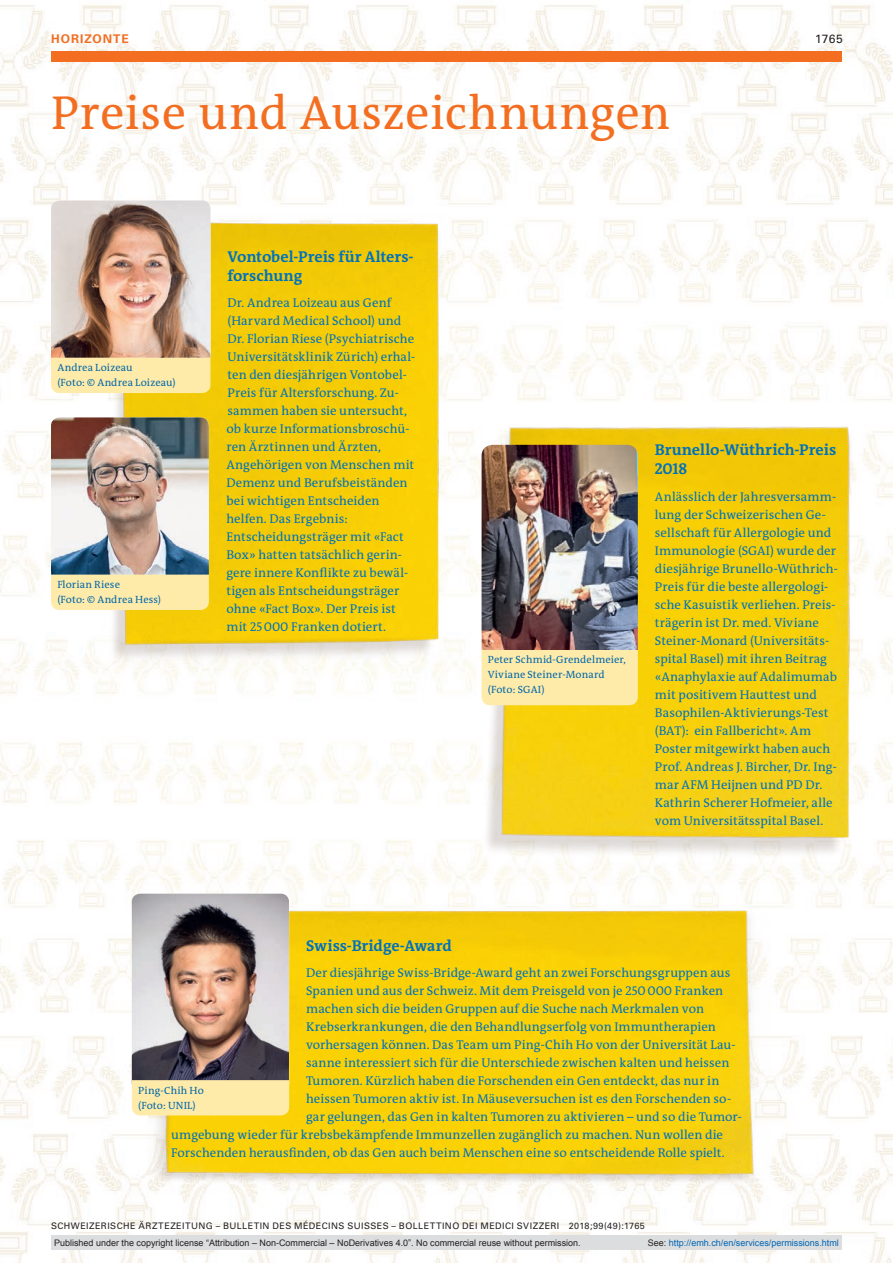
<style>
.page{position:relative;width:893px;height:1263px;background:#fff}
.page>*{position:absolute;margin:0;border:0;box-sizing:border-box;transform-origin:0 0}
.t1{font:48px "The Antiqua B W5 Plain";letter-spacing:.01em;color:#f36e21}
.t2{font:700 15.75px/19.2px "The Antiqua B W7";color:#0072bc}
.t3{font:12.75px/18px "The Antiqua B W5 Plain";letter-spacing:.005em;color:#0072bc}
.t4{font:700 12px "Univers LT Std";letter-spacing:.085em;color:#f36e21}
.t5{font:12px "Univers LT Std";color:#231f20}
.t6{font:10.5px/15px "The Antiqua B W5 Plain";letter-spacing:.015em;color:#0067aa}
.t7{font:9px "Arial";color:#231f20}
.t8{font:9px "Univers LT Std";letter-spacing:.05em;color:#231f20}
.t9{font:9px "Arial";color:#0166b3}
.s1{color:#231f20}
</style>
<div class="page">
<img style="left:0;top:4px;width:893px;height:1259px">
<img style="left:469px;top:383px;width:400px;height:495px">
<img style="left:98px;top:190px;width:362px;height:474px">
<img style="left:125px;top:893px;width:674px;height:308px">
<img style="left:51px;top:200px;width:159px;height:193px">
<img style="left:482px;top:445px;width:156px;height:205px">
<div style="left:482px;top:650px;width:156px;height:55px;background:#ffeba9"></div>
<img style="left:51px;top:417px;width:158px;height:193px">
<img style="left:132px;top:894px;width:157px;height:221px">
<div style="left:51px;top:51px;width:791px;height:11px;background:#f36e21"></div>
<div style="left:51px;top:1235px;width:791px;height:15px;background:#dcdddf"></div>
<p class="t4" style="left:51px;top:31px;width:79px">HORIZONTE</p>
<p class="t5" style="left:815px;top:31px;width:29px">1765</p>
<h1 class="t1" style="left:51px;top:82px;width:621px">Preise und Auszeichnungen</h1>
<p class="t6" style="left:57px;top:360px;width:120px">Andrea Loizeau<br>(Foto: © Andrea Loizeau)</p>
<p class="t6" style="left:57px;top:577px;width:105px">Florian Riese<br>(Foto: © Andrea Hess)</p>
<p class="t2" style="left:227px;top:247px;width:187px">Vontobel-Preis für Alters&shy;forschung</p>
<p class="t3" style="left:226px;top:294px;width:190px">Dr. Andrea Loizeau aus Genf (Harvard Medical School) und<br>Dr. Florian Riese (Psychiatrische<br>Universitätsklinik Zürich) erhal&shy;ten den diesjährigen Vontobel-<br>Preis für Altersforschung. Zu&shy;sammen haben sie untersucht, ob kurze Informationsbroschü&shy;ren Ärztinnen und Ärzten,<br>Angehörigen von Menschen mit<br>Demenz und Berufsbeiständen bei wichtigen Entscheiden helfen. Das Ergebnis:<br>Entscheidungsträger mit «Fact<br>Box» hatten tatsächlich gerin&shy;gere innere Konflikte zu bewäl&shy;tigen als Entscheidungsträger ohne «Fact Box». Der Preis ist mit 25000 Franken dotiert.</p>
<p class="t6" style="left:488px;top:652px;width:140px">Peter Schmid-Grendelmeier,<br>Viviane Steiner-Monard (Foto: SGAI)</p>
<p class="t2" style="left:655px;top:440px;width:183px">Brunello-Wüthrich-Preis<br>2018</p>
<p class="t3" style="left:655px;top:487px;width:184px">Anlässlich der Jahresversamm&shy;lung der Schweizerischen Ge&shy;sellschaft für Allergologie und<br>Immunologie (SGAI) wurde der diesjährige Brunello-Wüthrich-<br>Preis für die beste allergologi&shy;sche Kasuistik verliehen. Preis&shy;trägerin ist Dr. med. Viviane<br>Steiner-Monard (Universitäts&shy;spital Basel) mit ihren Beitrag «Anaphylaxie auf Adalimumab mit positivem Hauttest und<br>Basophilen-Aktivierungs-Test (BAT): ein Fallbericht». Am<br>Poster mitgewirkt haben auch<br>Prof. Andreas J. Bircher, Dr. Ing&shy;mar AFM Heijnen und PD Dr.<br>Kathrin Scherer Hofmeier, alle vom Universitätsspital Basel.</p>
<p class="t2" style="left:306px;top:936px;width:147px">Swiss-Bridge-Award</p>
<p class="t3" style="left:306px;top:964px;width:426px">Der diesjährige Swiss-Bridge-Award geht an zwei Forschungsgruppen aus</p>
<p class="t3" style="left:306px;top:982px;width:419px">Spanien und aus der Schweiz. Mit dem Preisgeld von je 250000 Franken</p>
<p class="t3" style="left:306px;top:1000px;width:399px">machen sich die beiden Gruppen auf die Suche nach Merkmalen von</p>
<p class="t3" style="left:306px;top:1018px;width:411px">Krebserkrankungen, die den Behandlungserfolg von Immuntherapien</p>
<p class="t3" style="left:306px;top:1036px;width:431px">vorhersagen können. Das Team um Ping-Chih Ho von der Universität Lau-</p>
<p class="t3" style="left:306px;top:1054px;width:425px">sanne interessiert sich für die Unterschiede zwischen kalten und heissen</p>
<p class="t3" style="left:306px;top:1072px;width:415px">Tumoren. Kürzlich haben die Forschenden ein Gen entdeckt, das nur in</p>
<p class="t3" style="left:306px;top:1090px;width:426px">heissen Tumoren aktiv ist. In Mäuseversuchen ist es den Forschenden so-</p>
<p class="t3" style="left:306px;top:1108px;width:437px">gar gelungen, das Gen in kalten Tumoren zu aktivieren – und so die Tumor-</p>
<p class="t3" style="left:171px;top:1126px;width:553px">umgebung wieder für krebsbekämpfende Immunzellen zugänglich zu machen. Nun wollen die</p>
<p class="t3" style="left:171px;top:1144px;width:555px">Forschenden herausfinden, ob das Gen auch beim Menschen eine so entscheidende Rolle spielt.</p>
<p class="t6" style="left:138px;top:1083px;width:67px">Ping-Chih Ho (Foto: UNIL)</p>
<p class="t8" style="left:51px;top:1220px;width:595px">SCHWEIZERISCHE ÄRZTEZEITUNG – BULLETIN DES MÉDECINS SUISSES – BOLLETTINO DEI MEDICI SVIZZERI 2018;99(49):1765</p>
<p class="t7" style="left:54px;top:1237px;width:528px">Published under the copyright license “Attribution – Non-Commercial – NoDerivatives 4.0”. No commercial reuse without permission.</p>
<p class="t9" style="left:648px;top:1237px;width:193px"><span class="s1">See:</span> http://emh.ch/en/services/permissions.html</p>
</div>
